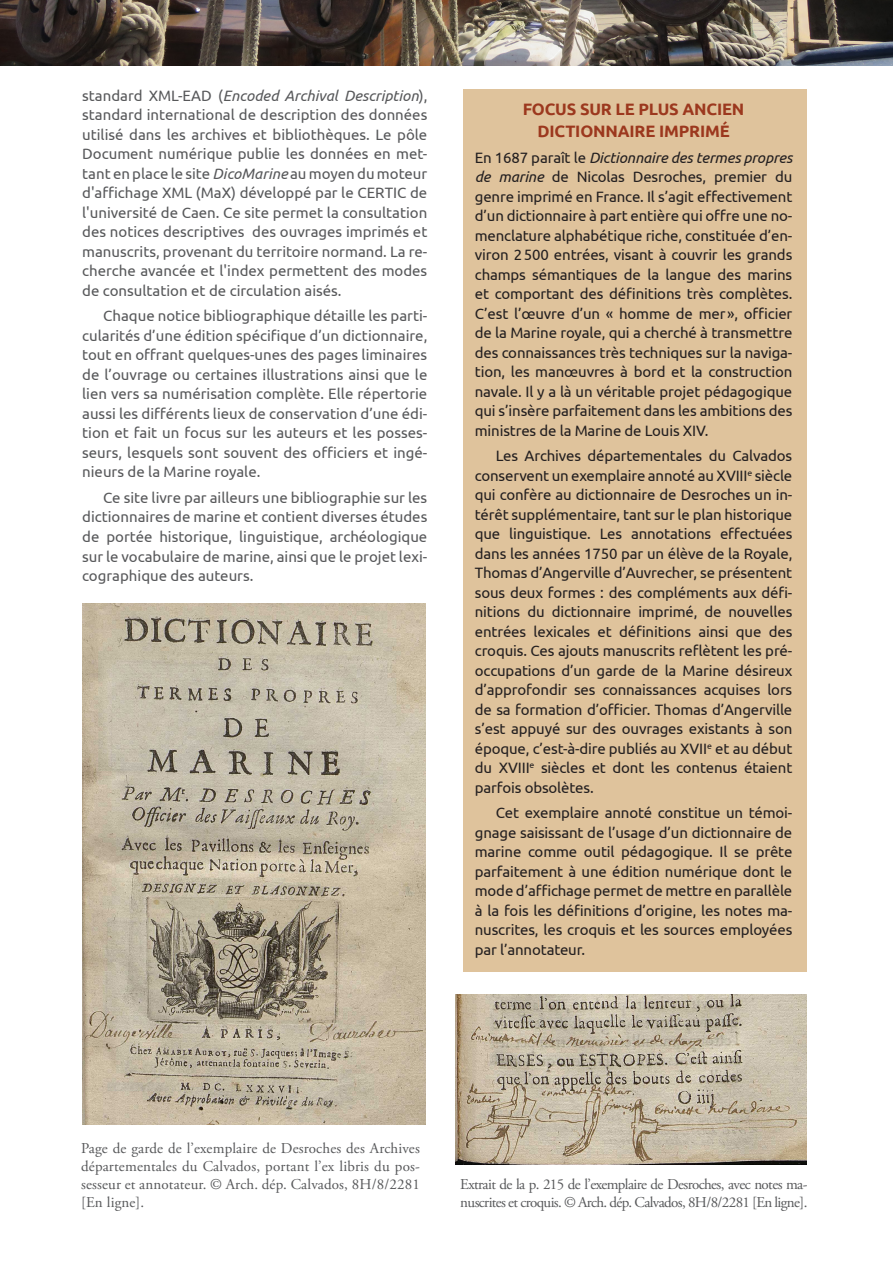
<style>
.page{position:relative;width:893px;height:1263px;background:#fff}
.page>*{position:absolute;margin:0;border:0;box-sizing:border-box;transform-origin:0 0}
.t1{font:700 16.5px "Ubuntu";letter-spacing:-.01em;color:#9c381e}
.t2{font:15px/19.5px "Ubuntu";letter-spacing:-.01em;color:#231f20;text-align:justify}
.t3{font:15px/19.5px "Ubuntu";color:#57585a;text-align:justify}
.t4{font:15px/18px "Adobe Garamond Pro";letter-spacing:-.04em;color:#57585a;text-align:justify}
.s1{font-style:italic}
</style>
<div class="page">
<div style="left:463px;top:89px;width:343px;height:883px;background:#dfc39c"></div>
<img style="left:0;top:0;width:893px;height:66px">
<img style="left:82px;top:604px;width:343px;height:521px">
<img style="left:455px;top:994px;width:352px;height:170px">
<p class="t3" style="left:82px;top:85px;width:347px">standard XML-EAD (<span class="s1">Encoded Archival Description</span>), standard international de description des données utilisé dans les archives et bibliothèques. Le pôle Document numérique publie les données en met&shy;tant en place le site <span class="s1">DicoMarine</span> au moyen du moteur d'affichage XML (MaX) développé par le CERTIC de l'université de Caen. Ce site permet la consultation des notices descriptives des ouvrages imprimés et manuscrits, provenant du territoire normand. La re&shy;cherche avancée et l'index permettent des modes de consultation et de circulation aisés.</p>
<p class="t3" style="left:82px;top:306px;width:347px;text-indent:21px">Chaque notice bibliographique détaille les parti&shy;cularités d’une édition spécifique d’un dictionnaire, tout en offrant quelques-unes des pages liminaires de l’ouvrage ou certaines illustrations ainsi que le lien vers sa numérisation complète. Elle répertorie aussi les différents lieux de conservation d’une édi&shy;tion et fait un focus sur les auteurs et les posses&shy;seurs, lesquels sont souvent des officiers et ingé&shy;nieurs de la Marine royale.</p>
<p class="t3" style="left:82px;top:487px;width:347px;text-indent:21px">Ce site livre par ailleurs une bibliographie sur les dictionnaires de marine et contient diverses études de portée historique, linguistique, archéologique sur le vocabulaire de marine, ainsi que le projet lexi&shy;cographique des auteurs.</p>
<p class="t1" style="left:523px;top:99px;width:223px">FOCUS SUR LE PLUS ANCIEN</p>
<p class="t1" style="left:537px;top:121px;width:194px">DICTIONNAIRE IMPRIMÉ</p>
<p class="t2" style="left:475px;top:147px;width:319px">En 1687 paraît le <span class="s1">Dictionnaire des termes propres de marine</span> de Nicolas Desroches, premier du genre imprimé en France. Il s’agit effectivement d’un dictionnaire à part entière qui offre une no&shy;menclature alphabétique riche, constituée d’en&shy;viron 2500 entrées, visant à couvrir les grands champs sémantiques de la langue des marins et comportant des définitions très complètes.<br>C’est l’œuvre d’un « homme de mer», officier de la Marine royale, qui a cherché à transmettre des connaissances très techniques sur la naviga&shy;tion, les manœuvres à bord et la construction navale. Il y a là un véritable projet pédagogique qui s’insère parfaitement dans les ambitions des ministres de la Marine de Louis XIV.</p>
<p class="t2" style="left:475px;top:446px;width:319px;text-indent:21px">Les Archives départementales du Calvados conservent un exemplaire annoté au XVIII<sup>e</sup> siècle qui confère au dictionnaire de Desroches un in&shy;térêt supplémentaire, tant sur le plan historique que linguistique. Les annotations effectuées dans les années 1750 par un élève de la Royale, Thomas d’Angerville d’Auvrecher, se présentent sous deux formes : des compléments aux défi&shy;nitions du dictionnaire imprimé, de nouvelles entrées lexicales et définitions ainsi que des croquis. Ces ajouts manuscrits reflètent les pré&shy;occupations d’un garde de la Marine désireux d’approfondir ses connaissances acquises lors de sa formation d’officier. Thomas d’Angerville s’est appuyé sur des ouvrages existants à son époque, c’est-à-dire publiés au XVII<sup>e</sup> et au début du XVIII<sup>e</sup> siècles et dont les contenus étaient parfois obsolètes.</p>
<p class="t2" style="left:475px;top:803px;width:319px;text-indent:21px">Cet exemplaire annoté constitue un témoi&shy;gnage saisissant de l’usage d’un dictionnaire de marine comme outil pédagogique. Il se prête parfaitement à une édition numérique dont le mode d’affichage permet de mettre en parallèle à la fois les définitions d’origine, les notes ma&shy;nuscrites, les croquis et les sources employées par l’annotateur.</p>
<p class="t4" style="left:81px;top:1139px;width:340px">Page de garde de l’exemplaire de Desroches des Archives départementales du Calvados, portant l’ex libris du pos&shy;sesseur et annotateur. © Arch. dép. Calvados, 8H/8/2281 [En ligne].</p>
<p class="t4" style="left:460px;top:1175px;width:349px">Extrait de la p. 215 de l’exemplaire de Desroches, avec notes ma&shy;nuscrites et croquis. © Arch. dép. Calvados, 8H/8/2281 [En ligne].</p>
</div>
